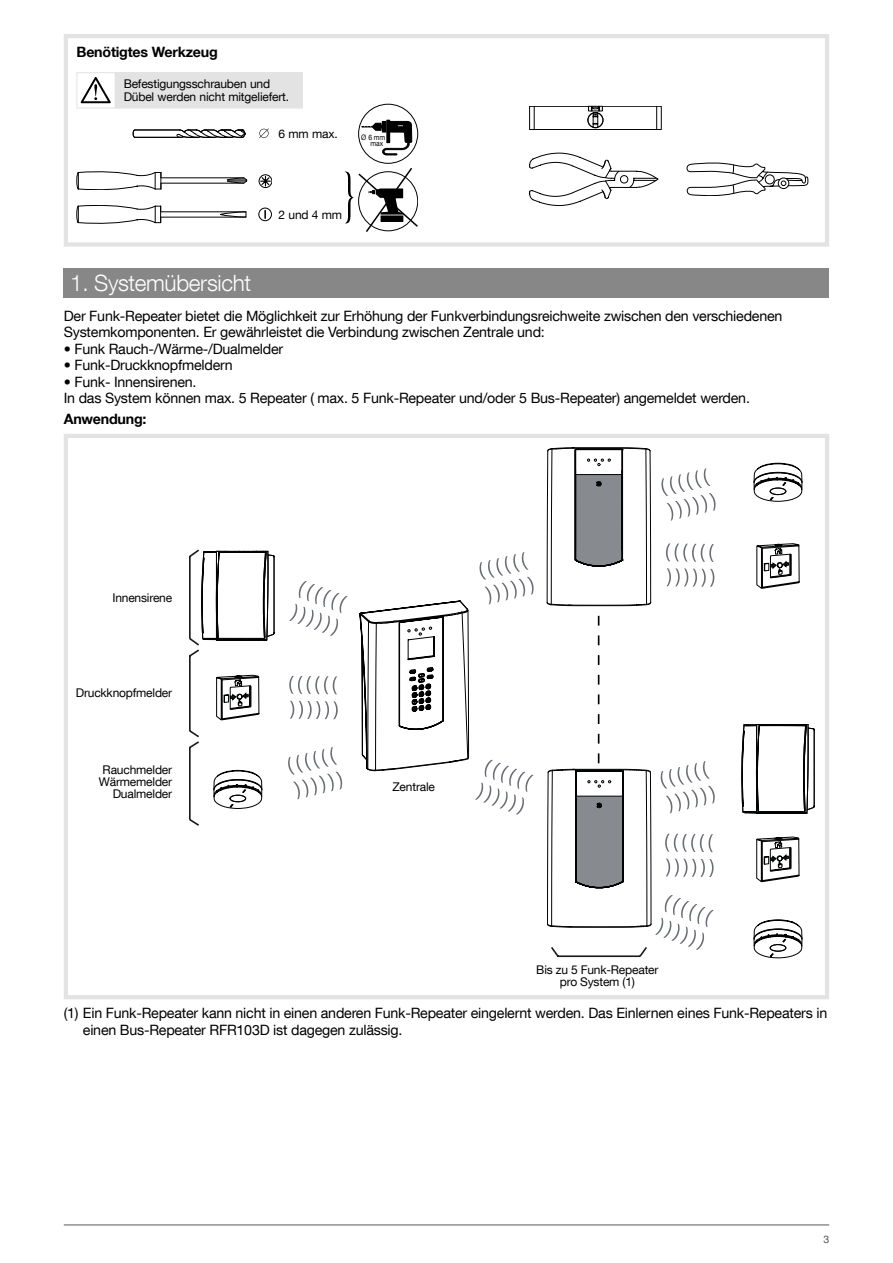
<style>
.page{position:relative;width:893px;height:1263px;background:#fff}
.page>*{position:absolute;margin:0;border:0;box-sizing:border-box;transform-origin:0 0}
.t1{font:300 22.5px "Helvetica Neue LT Com";letter-spacing:-.015em;color:#fff}
.t2{font:14.25px/16.5px "Helvetica Neue LT Com";letter-spacing:-.015em;color:#000}
.t3{font:700 14.25px "Helvetica Neue LT Com";letter-spacing:-.015em;color:#000}
.t4{font:12px/12px "Helvetica Neue LT Com";letter-spacing:-.015em;color:#000;text-align:right}
.t5{font:10.5px "Helvetica Neue LT Com";color:#575756}
.t6{font:7.5px/6px "Helvetica Neue LT Com";color:#000;text-align:right;scale:.9 1}
</style>
<div class="page">
<hr style="left:64px;top:1225px;width:765px;height:1px;background:#575756">
<div style="left:64px;top:268px;width:765px;height:30px;background:#878787"></div>
<svg style="left:741px;top:724px;width:73px;height:90px"></svg>
<svg style="left:189px;top:549px;width:457px;height:409px"></svg>
<svg style="left:666px;top:543px;width:48px;height:19px"></svg>
<svg style="left:666px;top:568px;width:48px;height:19px"></svg>
<svg style="left:661px;top:468px;width:55px;height:53px"></svg>
<svg style="left:753px;top:462px;width:50px;height:40px"></svg>
<svg style="left:216px;top:675px;width:44px;height:45px"></svg>
<svg style="left:753px;top:836px;width:50px;height:123px"></svg>
<svg style="left:756px;top:543px;width:44px;height:46px"></svg>
<svg style="left:479px;top:552px;width:55px;height:52px"></svg>
<svg style="left:475px;top:760px;width:59px;height:55px"></svg>
<svg style="left:213px;top:734px;width:50px;height:96px"></svg>
<svg style="left:201px;top:549px;width:73px;height:107px"></svg>
<svg style="left:359px;top:771px;width:103px;height:187px"></svg>
<svg style="left:359px;top:549px;width:110px;height:222px"></svg>
<svg style="left:547px;top:447px;width:105px;height:169px"></svg>
<svg style="left:547px;top:616px;width:168px;height:334px"></svg>
<div style="left:64px;top:434px;width:765px;height:565px;border:4px solid #e3e3e3"></div>
<div style="left:64px;top:34px;width:765px;height:213px;border:4px solid #e3e3e3"></div>
<hr style="left:161px;top:178px;width:83px;height:1px;background:#000">
<hr style="left:161px;top:183px;width:83px;height:1px;background:#000">
<svg style="left:259px;top:175px;width:12px;height:12px"></svg>
<div style="left:259px;top:175px;width:13px;height:13px;border:1px solid #000;border-radius:50%"></div>
<svg style="left:227px;top:177px;width:20px;height:7px"></svg>
<svg style="left:77px;top:171px;width:85px;height:19px"></svg>
<svg style="left:77px;top:205px;width:84px;height:19px"></svg>
<svg style="left:220px;top:208px;width:51px;height:13px"></svg>
<svg style="left:529px;top:153px;width:129px;height:53px"></svg>
<svg style="left:687px;top:163px;width:121px;height:33px"></svg>
<svg style="left:345px;top:168px;width:73px;height:64px"></svg>
<svg style="left:529px;top:106px;width:132px;height:24px"></svg>
<svg style="left:133px;top:129px;width:113px;height:9px"></svg>
<svg style="left:259px;top:128px;width:10px;height:10px"></svg>
<div style="left:358px;top:104px;width:60px;height:60px;border:1px solid #000;border-radius:50%"></div>
<div style="left:387px;top:120px;width:3px;height:23px;border:1px solid #000"></div>
<svg style="left:362px;top:121px;width:50px;height:34px"></svg>
<div style="left:115px;top:73px;width:187px;height:35px;background:#e3e3e3"></div>
<hr style="left:77px;top:72px;width:38px;height:1px;background:#e3e3e3">
<hr style="left:77px;top:73px;width:1px;height:35px;background:#e3e3e3">
<hr style="left:115px;top:72px;width:188px;height:1px;background:#e3e3e3">
<hr style="left:302px;top:73px;width:1px;height:35px;background:#e3e3e3">
<hr style="left:77px;top:108px;width:38px;height:1px;background:#e3e3e3">
<hr style="left:115px;top:108px;width:188px;height:1px;background:#e3e3e3">
<svg style="left:81px;top:77px;width:30px;height:26px"></svg>
<p class="t3" style="left:77px;top:43px;width:143px">Benötigtes Werkzeug</p>
<p class="t4" style="left:124px;top:77px;width:167px;line-height:12.8px;text-align:left">Befestigungsschrauben und<br>Dübel werden nicht mitgeliefert.</p>
<p class="t4" style="left:279px;top:127px;width:61px">6 mm max.</p>
<p class="t6" style="left:361px;top:134px;width:28px">Ø 6 mm max</p>
<h1 class="t1" style="left:70px;top:269px;width:182px">1. Systemübersicht</h1>
<p class="t4" style="left:279px;top:209px;width:65px">2 und 4 mm</p>
<p class="t2" style="left:64px;top:307px;width:720px">Der Funk-Repeater bietet die Möglichkeit zur Erhöhung der Funkverbindungsreichweite zwischen den verschiedenen<br>Systemkomponenten. Er gewährleistet die Verbindung zwischen Zentrale und:</p>
<p class="t2" style="left:64px;top:340px;width:221px">• Funk Rauch-/Wärme-/Dualmelder</p>
<p class="t2" style="left:64px;top:356px;width:171px">• Funk-Druckknopfmeldern</p>
<p class="t2" style="left:64px;top:373px;width:688px">• Funk- Innensirenen.<br>In das System können max. 5 Repeater ( max. 5 Funk-Repeater und/oder 5 Bus-Repeater) angemeldet werden.</p>
<p class="t3" style="left:64px;top:410px;width:84px">Anwendung:</p>
<p class="t4" style="left:112px;top:591px;width:61px">Innensirene</p>
<p class="t4" style="left:76px;top:686px;width:98px">Druckknopfmelder</p>
<p class="t4" style="left:99px;top:764px;width:75px">Rauchmelder<br>Wärmemelder<br>Dualmelder</p>
<p class="t4" style="left:392px;top:780px;width:44px">Zentrale</p>
<p class="t4" style="left:536px;top:963px;width:124px;text-align:center">Bis zu 5 Funk-Repeater pro System (1)</p>
<p class="t2" style="left:83px;top:1004px;width:746px;text-indent:-19px">(1) Ein Funk-Repeater kann nicht in einen anderen Funk-Repeater eingelernt werden. Das Einlernen eines Funk-Repeaters in einen Bus-Repeater RFR103D ist dagegen zulässig.</p>
<p class="t5" style="left:823px;top:1232px;width:7px">3</p>
</div>
